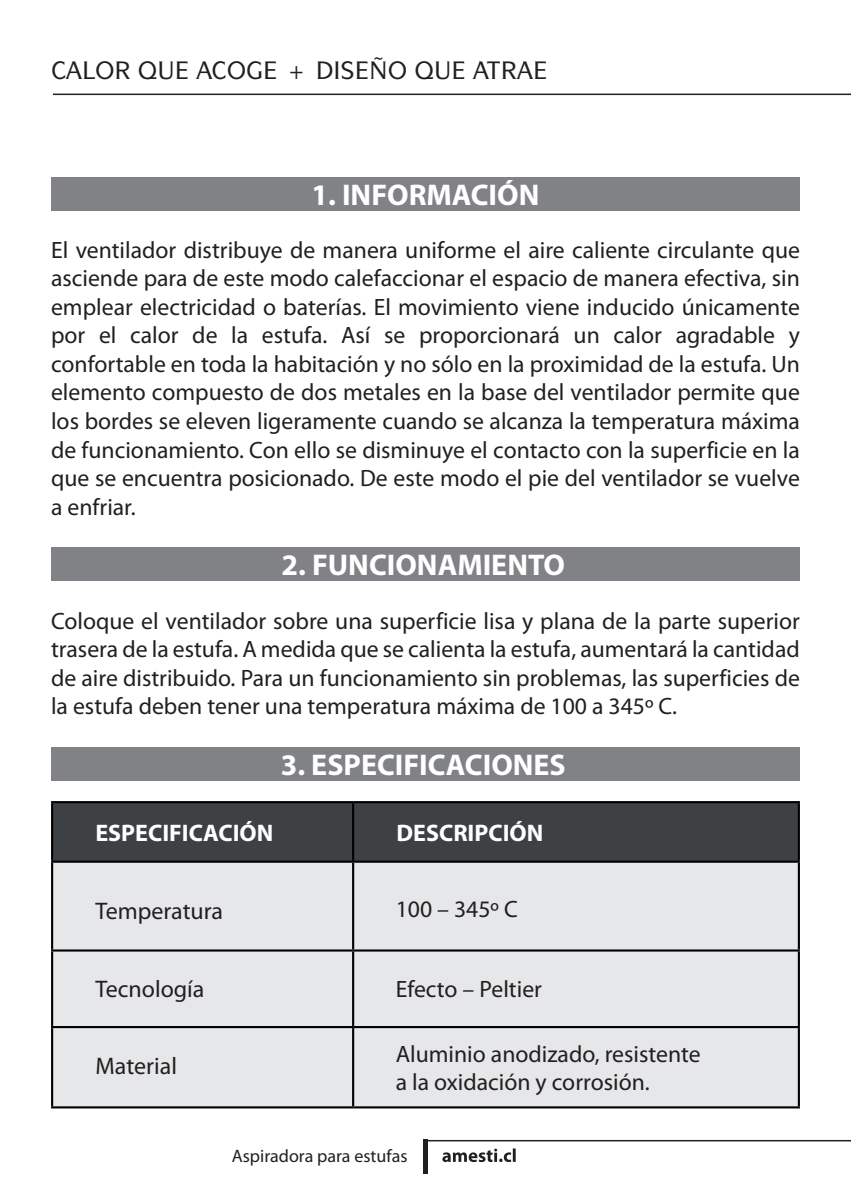
<style>
.page{position:relative;width:851px;height:1191px;background:#fff}
.page>*{position:absolute;margin:0;border:0;box-sizing:border-box;transform-origin:0 0}
.t1{font:700 30px "Myriad Pro";color:#fff}
.t2{font:24px "Myriad Pro";color:#231f20}
.t3{font:700 24px "Myriad Pro";color:#fff}
.t4{font:23.7px/28.5px "Myriad Pro";color:#231f20;text-align:justify}
.t5{font:18px "Myriad Pro";color:#231f20}
</style>
<div class="page">
<hr style="left:53px;top:94px;width:797px;height:1px;background:#231f20">
<hr style="left:425px;top:1140px;width:425px;height:1px;background:#231f20">
<svg style="left:442px;top:1148px;width:73px;height:14px"></svg>
<hr style="left:423px;top:1140px;width:4px;height:34px;background:#231f20">
<div style="left:51px;top:178px;width:748px;height:33px;background:#808285"></div>
<div style="left:51px;top:547px;width:748px;height:33px;background:#808285"></div>
<div style="left:51px;top:747px;width:748px;height:33px;background:#808285"></div>
<div style="left:53px;top:803px;width:744px;height:57px;background:#3e4143"></div>
<div style="left:53px;top:862px;width:744px;height:244px;background:#e6e7e9"></div>
<hr style="left:51px;top:803px;width:2px;height:57px;background:#000001">
<hr style="left:352px;top:803px;width:2px;height:57px;background:#000001">
<hr style="left:797px;top:803px;width:2px;height:57px;background:#000001">
<hr style="left:51px;top:860px;width:302px;height:2px;background:#000001">
<hr style="left:51px;top:862px;width:2px;height:87px;background:#000001">
<hr style="left:353px;top:860px;width:446px;height:2px;background:#000001">
<hr style="left:352px;top:862px;width:2px;height:87px;background:#000001">
<hr style="left:797px;top:862px;width:2px;height:87px;background:#000001">
<hr style="left:51px;top:949px;width:302px;height:2px;background:#000001">
<hr style="left:51px;top:951px;width:2px;height:75px;background:#000001">
<hr style="left:353px;top:949px;width:446px;height:2px;background:#000001">
<hr style="left:352px;top:951px;width:2px;height:75px;background:#000001">
<hr style="left:797px;top:951px;width:2px;height:75px;background:#000001">
<hr style="left:51px;top:1026px;width:302px;height:2px;background:#000001">
<hr style="left:51px;top:1028px;width:2px;height:78px;background:#000001">
<hr style="left:353px;top:1026px;width:446px;height:2px;background:#000001">
<hr style="left:352px;top:1028px;width:2px;height:78px;background:#000001">
<hr style="left:797px;top:1028px;width:2px;height:78px;background:#000001">
<hr style="left:51px;top:1106px;width:302px;height:2px;background:#000001">
<hr style="left:353px;top:1106px;width:446px;height:2px;background:#000001">
<hr style="left:51px;top:801px;width:302px;height:2px;background:#000001">
<hr style="left:353px;top:801px;width:446px;height:2px;background:#000001">
<p class="t1" style="left:311px;top:176px;width:229px">1. INFORMACIÓN</p>
<p class="t4" style="left:51px;top:235px;width:750px">El ventilador distribuye de manera uniforme el aire caliente circulante que asciende para de este modo calefaccionar el espacio de manera efectiva, sin emplear electricidad o baterías. El movimiento viene inducido únicamente por el calor de la estufa. Así se proporcionará un calor agradable y confortable en toda la habitación y no sólo en la proximidad de la estufa. Un elemento compuesto de dos metales en la base del ventilador permite que los bordes se eleven ligeramente cuando se alcanza la temperatura máxima de funcionamiento. Con ello se disminuye el contacto con la superficie en la que se encuentra posicionado. De este modo el pie del ventilador se vuelve a enfriar.</p>
<p class="t1" style="left:281px;top:545px;width:285px">2. FUNCIONAMIENTO</p>
<p class="t4" style="left:51px;top:606px;width:750px">Coloque el ventilador sobre una superficie lisa y plana de la parte superior trasera de la estufa. A medida que se calienta la estufa, aumentará la cantidad de aire distribuido. Para un funcionamiento sin problemas, las superficies de la estufa deben tener una temperatura máxima de 100 a 345º C.</p>
<p class="t1" style="left:281px;top:745px;width:286px">3. ESPECIFICACIONES</p>
<p class="t3" style="left:95px;top:817px;width:179px">ESPECIFICACIÓN</p>
<p class="t3" style="left:396px;top:817px;width:148px">DESCRIPCIÓN</p>
<p class="t2" style="left:95px;top:896px;width:129px">Temperatura</p>
<p class="t4" style="left:395px;top:894px;width:124px">100 – 345º C</p>
<p class="t2" style="left:95px;top:974px;width:110px">Tecnología</p>
<p class="t4" style="left:395px;top:974px;width:148px">Efecto – Peltier</p>
<p class="t2" style="left:95px;top:1051px;width:83px">Material</p>
<p class="t4" style="left:395px;top:1039px;width:306px">Aluminio anodizado, resistente a la oxidación y corrosión.</p>
<p class="t5" style="left:232px;top:1144px;width:177px">Aspiradora para estufas</p>
</div>
